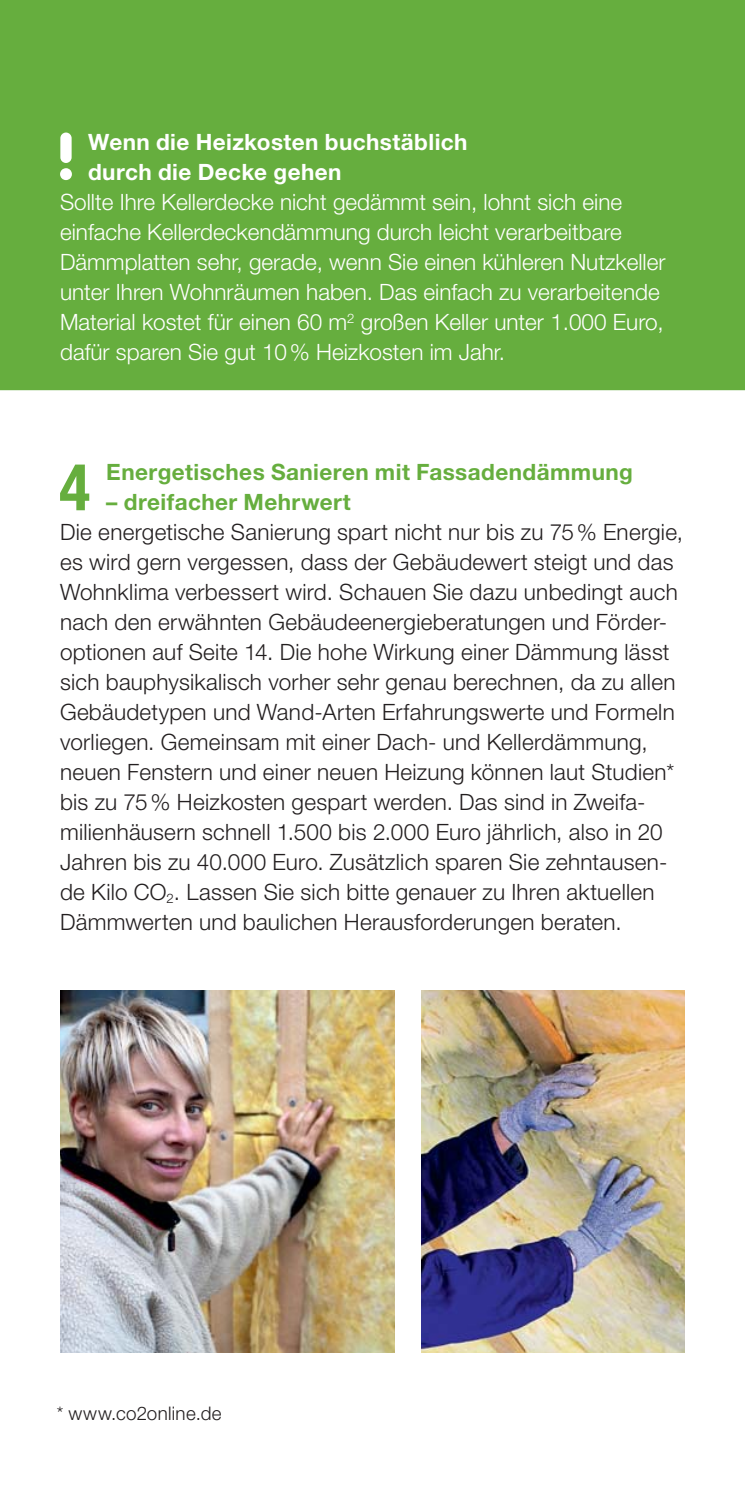
<style>
.page{position:relative;width:745px;height:1489px;background:#fff}
.page>*{position:absolute;margin:0;border:0;box-sizing:border-box;transform-origin:0 0}
.t1{font:700 condensed 64.5px "Helvetica Neue";color:#66ae3e}
.t2{font:300 22.5px/30px "Helvetica Neue";letter-spacing:.01em;color:#231f20}
.t3{font:300 22.5px/30px "Helvetica Neue";color:#fff}
.t4{font:700 22.5px "Helvetica Neue";letter-spacing:.02em;color:#66ae3e}
.t5{font:700 22.5px/30px "Helvetica Neue";letter-spacing:.02em;color:#fff}
.t6{font:300 18.75px "Helvetica Neue";letter-spacing:.02em;color:#231f20}
.s1{font-style:inherit}
</style>
<div class="page">
<div style="left:0;top:0;width:744px;height:390px;background:#66ae3e"></div>
<div style="left:60px;top:132px;width:12px;height:31px;background:#fff;border-radius:6px"></div>
<svg style="left:60px;top:168px;width:12px;height:12px"></svg>
<img style="left:60px;top:990px;width:334px;height:362px">
<img style="left:421px;top:990px;width:263px;height:362px">
<p class="t5" style="left:88px;top:129px;width:381px"><span class="s1">W</span>enn die Heizkosten buchstäblich durch die Decke gehen</p>
<p class="t3" style="left:60px;top:189px;width:606px">Sollte Ihre Kellerdecke nicht gedämmt sein, lohnt sich eine einfache Kellerdeckendämmung durch leicht verarbeitbare Dämmplatten sehr, gerade, wenn Sie einen kühleren Nutzkeller unter Ihren Wohnräumen haben. Das einfach zu verarbeitende Material kostet für einen 60 m<sup>2</sup> großen Keller unter 1.000 Euro, dafür sparen Sie gut 10 % Heizkosten im Jahr.</p>
<h1 class="t1" style="left:59px;top:450px;width:32px">4</h1>
<p class="t4" style="left:106px;top:464px;width:528px">Energetisches Sanieren mit Fassadendämmung</p>
<p class="t4" style="left:106px;top:494px;width:246px">– dreifacher Mehrwert</p>
<p class="t2" style="left:60px;top:519px;width:624px">Die energetische Sanierung spart nicht nur bis zu 75 % Energie, es wird gern vergessen, dass der Gebäudewert steigt und das Wohnklima verbessert wird. Schauen Sie dazu unbedingt auch nach den erwähnten Gebäudeenergieberatungen und Förder&shy;optionen auf Seite 14. Die hohe Wirkung einer Dämmung lässt sich bauphysikalisch vorher sehr genau berechnen, da zu allen Gebäudetypen und Wand-Arten Erfahrungswerte und Formeln vorliegen. Gemeinsam mit einer Dach- und Kellerdämmung, neuen Fenstern und einer neuen Heizung können laut Studien* bis zu 75 % Heizkosten gespart werden. Das sind in Zweifa&shy;milienhäusern schnell 1.500 bis 2.000 Euro jährlich, also in 20<br>Jahren bis zu 40.000 Euro. Zusätzlich sparen Sie zehntausen&shy;de Kilo CO<sub>2</sub>. Lassen Sie sich bitte genauer zu Ihren aktuellen Dämmwerten und baulichen Herausforderungen beraten.</p>
<p class="t6" style="left:57px;top:1406px;width:166px">* www.co2online.de</p>
</div>
